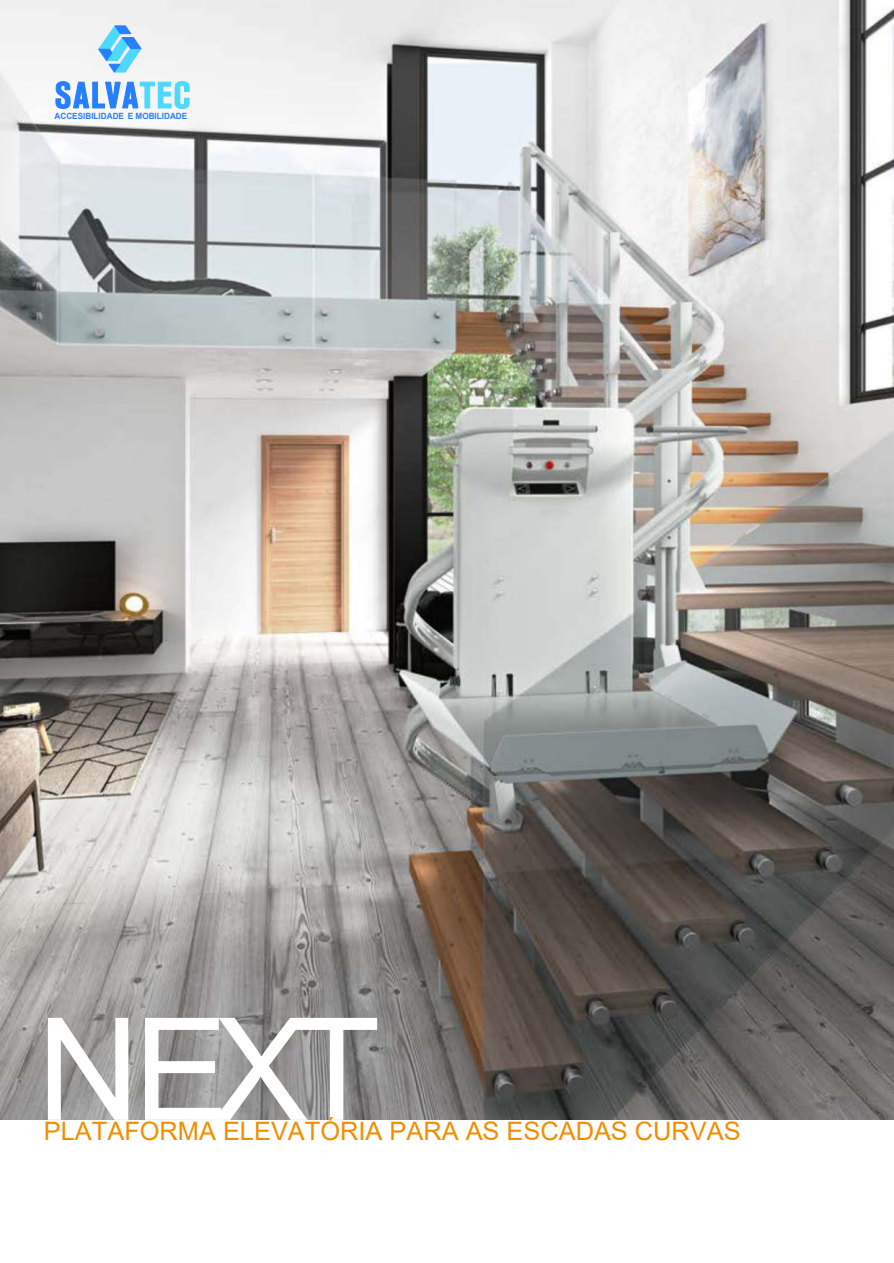
<style>
.page{position:relative;width:894px;height:1263px;background:#fff}
.page>*{position:absolute;margin:0;border:0;box-sizing:border-box;transform-origin:0 0}
.t1{font:142.5px "Arial";color:#fff}
.t2{font:25.35px "Arial";color:#f28d00}
.t3{font:21px "Arial";letter-spacing:-.03em;color:#f28d00}
.t4{font:700 8.55px "Arial";color:#267fff;scale:.95 1}
</style>
<div class="page">
<img style="left:0;top:0;width:893px;height:1119px">
<svg style="left:56px;top:81px;width:133px;height:28px"></svg>
<svg style="left:99px;top:26px;width:42px;height:46px"></svg>
<p class="t4" style="left:55px;top:109px;width:141px">ACCESIBILIDADE E MOBILIDADE</p>
<h1 class="t1" style="left:37px;top:1016px;width:344px">NEXT</h1>
<p class="t3" style="left:42px;top:1123px;width:335px">PLATAFORMASALVAESCALERASPAR</p>
<p class="t2" style="left:44px;top:1114px;width:698px">PLATAFORMA ELEVATÓRIA PARA AS ESCADAS CURVAS</p>
</div>
